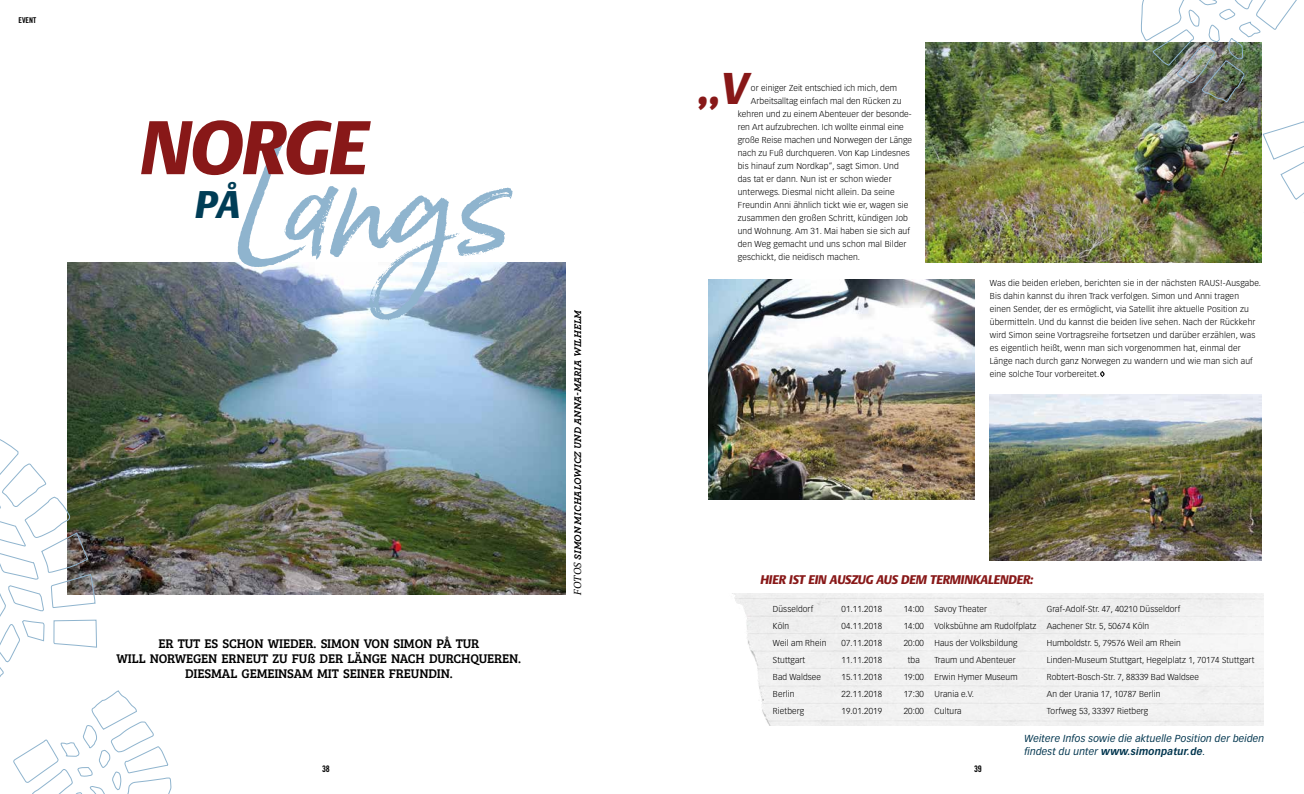
<style>
.page{position:relative;width:1304px;height:794px;background:#fff}
.page>*{position:absolute;margin:0;border:0;box-sizing:border-box;transform-origin:0 0}
.t1{font:132.7px "Born Ready Slanted";color:#8fb4ce}
.t2{font:italic 75px "DTL Argo T Black";letter-spacing:-.01em;color:#881818}
.t3{font:italic 44px "DTL Argo T Black";color:#881818}
.t4{font:italic 38.2px "DTL Argo T Black";color:#003d56}
.t5{font:13px/15px "Bree Serif";letter-spacing:-.01em;color:#000;text-align:center}
.t6{font:italic 12.4px "DTL Argo T Black";letter-spacing:-.01em;color:#881818}
.t7{font:italic 700 10.1px "Archer";letter-spacing:-.005em;color:#000}
.t8{font:italic 10px/12.5px "Vectora LH";letter-spacing:.015em;color:#00354e}
.t9{font:9px "Trade Gothic Bold Cond Twenty";color:#000}
.t10{font:300 8.5px/13px "Vectora LH";letter-spacing:.02em;color:#000}
.t11{font:8px "Trade Gothic Bold Cond Twenty";color:#000}
.s1{font-family:"PT Serif";font-weight:400}
.s2{font-weight:700}
</style>
<div class="page">
<img style="left:67px;top:262px;width:499px;height:332px">
<img style="left:925px;top:43px;width:336px;height:219px">
<img style="left:709px;top:280px;width:266px;height:219px">
<img style="left:989px;top:394px;width:272px;height:166px">
<svg style="left:1100px;top:371px;width:5px;height:6px"></svg>
<svg style="left:0;top:429px;width:172px;height:365px"></svg>
<svg style="left:1262px;top:121px;width:42px;height:79px"></svg>
<img style="left:1141px;top:0;width:156px;height:105px">
<p class="t11" style="left:18px;top:15px;width:19px">EVENT</p>
<h2 class="t2" style="left:140px;top:103px;width:229px">NORGE</h2>
<h1 class="t1" style="left:231px;top:125px;width:282px">Langs</h1>
<h3 class="t4" style="left:195px;top:182px;width:47px">PÅ</h3>
<h3 class="t5" style="left:117px;top:635px;width:406px">ER TUT ES SCHON WIEDER. SIMON VON SIMON PÅ TUR<br>WILL NORWEGEN ERNEUT ZU FUß DER LÄNGE NACH DURCHQUEREN.<br>DIESMAL GEMEINSAM MIT SEINER FREUNDIN.</h3>
<p class="t7" style="left:570px;top:594px;width:286px;rotate:-90deg"><span class="s1">FOTOS</span> SIMON MICHALOWICZ UND ANNA-MARIA WILHELM</p>
<h3 class="t3" style="left:698px;top:61px;width:52px">,,V</h3>
<p class="t10" style="left:751px;top:82px;width:148px">or einiger Zeit entschied ich mich, dem</p>
<p class="t10" style="left:751px;top:95px;width:152px">Arbeitsalltag einfach mal den Rücken zu</p>
<p class="t10" style="left:738px;top:108px;width:175px">kehren und zu einem Abenteuer der besonde-</p>
<p class="t10" style="left:738px;top:121px;width:168px">ren Art aufzubrechen. Ich wollte einmal eine</p>
<p class="t10" style="left:738px;top:134px;width:176px">große Reise machen und Norwegen der Länge</p>
<p class="t10" style="left:738px;top:147px;width:174px">nach zu Fuß durchqueren. Von Kap Lindesnes</p>
<p class="t10" style="left:738px;top:160px;width:163px">bis hinauf zum Nordkap“, sagt Simon. Und</p>
<p class="t10" style="left:738px;top:173px;width:155px">das tat er dann. Nun ist er schon wieder</p>
<p class="t10" style="left:738px;top:186px;width:158px">unterwegs. Diesmal nicht allein. Da seine</p>
<p class="t10" style="left:738px;top:199px;width:172px">Freundin Anni ähnlich tickt wie er, wagen sie</p>
<p class="t10" style="left:738px;top:212px;width:172px">zusammen den großen Schritt, kündigen Job</p>
<p class="t10" style="left:738px;top:225px;width:174px">und Wohnung. Am 31. Mai haben sie sich auf</p>
<p class="t10" style="left:738px;top:238px;width:170px">den Weg gemacht und uns schon mal Bilder</p>
<p class="t10" style="left:738px;top:251px;width:124px">geschickt, die neidisch machen.</p>
<p class="t10" style="left:990px;top:277px;width:273px">Was die beiden erleben, berichten sie in der nächsten RAUS!-Ausgabe.<br>Bis dahin kannst du ihren Track verfolgen. Simon und Anni tragen einen Sender, der es ermöglicht, via Satellit ihre aktuelle Position zu übermitteln. Und du kannst die beiden live sehen. Nach der Rückkehr wird Simon seine Vortragsreihe fortsetzen und darüber erzählen, was es eigentlich heißt, wenn man sich vorgenommen hat, einmal der Länge nach durch ganz Norwegen zu wandern und wie man sich auf eine solche Tour vorbereitet.</p>
<h3 class="t6" style="left:760px;top:572px;width:275px">HIER IST EIN AUSZUG AUS DEM TERMINKALENDER:</h3>
<p class="t10" style="left:773px;top:603px;width:42px">Düsseldorf</p>
<p class="t10" style="left:841px;top:603px;width:42px">01.11.2018</p>
<p class="t10" style="left:904px;top:603px;width:22px">14:00</p>
<p class="t10" style="left:934px;top:603px;width:54px">Savoy Theater</p>
<p class="t10" style="left:1047px;top:603px;width:135px">Graf-Adolf-Str. 47, 40210 Düsseldorf</p>
<p class="t10" style="left:773px;top:620px;width:18px">Köln</p>
<p class="t10" style="left:842px;top:620px;width:42px">04.11.2018</p>
<p class="t10" style="left:904px;top:620px;width:22px">14:00</p>
<p class="t10" style="left:934px;top:620px;width:216px">Volksbühne am Rudolfplatz Aachener Str. 5, 50674 Köln</p>
<p class="t10" style="left:773px;top:637px;width:55px">Weil am Rhein</p>
<p class="t10" style="left:842px;top:637px;width:42px">07.11.2018</p>
<p class="t10" style="left:904px;top:637px;width:22px">20:00</p>
<p class="t10" style="left:934px;top:637px;width:84px">Haus der Volksbildung</p>
<p class="t10" style="left:1047px;top:637px;width:136px">Humboldstr. 5, 79576 Weil am Rhein</p>
<p class="t10" style="left:773px;top:654px;width:34px">Stuttgart</p>
<p class="t10" style="left:842px;top:654px;width:42px">11.11.2018</p>
<p class="t10" style="left:908px;top:654px;width:13px">tba</p>
<p class="t10" style="left:934px;top:654px;width:83px">Traum und Abenteuer</p>
<p class="t10" style="left:1047px;top:654px;width:209px">Linden-Museum Stuttgart, Hegelplatz 1, 70174 Stuttgart</p>
<p class="t10" style="left:773px;top:671px;width:50px">Bad Waldsee</p>
<p class="t10" style="left:842px;top:671px;width:42px">15.11.2018</p>
<p class="t10" style="left:904px;top:671px;width:22px">19:00</p>
<p class="t10" style="left:935px;top:671px;width:85px">Erwin Hymer Museum</p>
<p class="t10" style="left:1047px;top:671px;width:154px">Robtert-Bosch-Str. 7, 88339 Bad Waldsee</p>
<p class="t10" style="left:773px;top:688px;width:23px">Berlin</p>
<p class="t10" style="left:842px;top:688px;width:42px">22.11.2018</p>
<p class="t10" style="left:904px;top:688px;width:22px">17:30</p>
<p class="t10" style="left:935px;top:688px;width:41px">Urania e.V.</p>
<p class="t10" style="left:1047px;top:688px;width:115px">An der Urania 17, 10787 Berlin</p>
<p class="t10" style="left:773px;top:705px;width:33px">Rietberg</p>
<p class="t10" style="left:842px;top:705px;width:42px">19.01.2019</p>
<p class="t10" style="left:904px;top:705px;width:22px">20:00</p>
<p class="t10" style="left:935px;top:705px;width:29px">Cultura</p>
<p class="t10" style="left:1047px;top:705px;width:103px">Torfweg 53, 33397 Rietberg</p>
<p class="t8" style="left:1025px;top:732px;width:241px">Weitere Infos sowie die aktuelle Position der beiden findest du unter <span class="s2">www.simonpatur.de</span>.</p>
<p class="t9" style="left:322px;top:763px;width:9px">38</p>
<p class="t9" style="left:974px;top:763px;width:9px">39</p>
</div>
